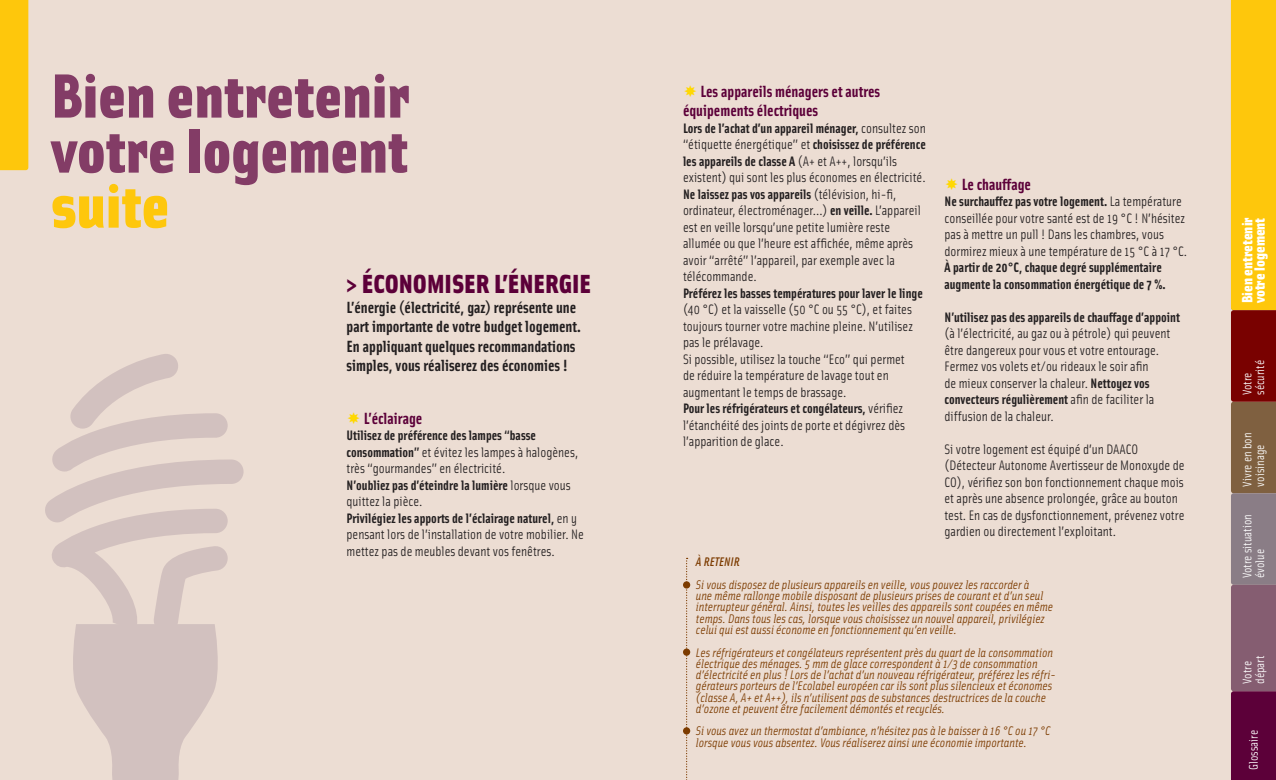
<style>
.page{position:relative;width:1276px;height:780px;background:#fff}
.page>*{position:absolute;margin:0;border:0;box-sizing:border-box;transform-origin:0 0}
.t1{font:900 62.5px/55px "Solex";color:#833c66}
.t2{font:900 62.5px "Solex";color:#fec70c}
.t3{font:900 26.25px "Solex";color:#5c0039}
.t4{font:700 16.25px/19.5px "Solex";color:#231f20}
.t5{font:700 16.25px/19.5px "Solex";color:#5c0039}
.t6{font:900 15px/12.5px "Solex";color:#fff}
.t7{font:13.75px/16.5px "Solex";color:#231f20}
.t8{font:700 13.75px/16.5px "Solex";color:#231f20}
.t9{font:italic 12.5px/11.2px "Solex";color:#7c3b00}
.t10{font:12.5px/12.5px "Solex";color:#fff}
.t11{font:italic 500 12.5px "Solex";color:#7c3b00}
.s1{font-weight:700}
</style>
<div class="page">
<div style="left:0;top:0;width:1231px;height:780px;background:#ecddd3"></div>
<svg style="left:44px;top:353px;width:200px;height:427px;background:#e0d0c9"></svg>
<div style="left:0;top:0;width:28px;height:170px;background:#fec70c"></div>
<svg style="left:1231px;top:0;width:45px;height:780px;background:#af7632"></svg>
<svg style="left:683px;top:557px;width:7px;height:223px;background:#dcc7b6"></svg>
<svg style="left:684px;top:85px;width:12px;height:12px"></svg>
<svg style="left:946px;top:178px;width:11px;height:11px"></svg>
<svg style="left:348px;top:412px;width:12px;height:12px"></svg>
<h1 class="t1" style="left:51px;top:64px;width:360px">Bien entretenir votre logement</h1>
<h1 class="t2" style="left:51px;top:162px;width:120px">suite</h1>
<h2 class="t3" style="left:346px;top:266px;width:246px">&gt; ÉCONOMISER L’ÉNERGIE</h2>
<p class="t4" style="left:346px;top:296px;width:236px">L’énergie (électricité, gaz) représente une part importante de votre budget logement.<br>En appliquant quelques recommandations simples, vous réaliserez des économies !</p>
<p class="t5" style="left:364px;top:407px;width:60px">L’éclairage</p>
<p class="t7" style="left:346px;top:427px;width:239px"><span class="s1">Utilisez de préférence des lampes “basse consommation”</span> et évitez les lampes à halogènes, très “gourmandes” en électricité.<br><span class="s1">N’oubliez pas d’éteindre la lumière</span> lorsque vous quittez la pièce.<br><span class="s1">Privilégiez les apports de l’éclairage naturel,</span> en y pensant lors de l’installation de votre mobilier. Ne mettez pas de meubles devant vos fenêtres.</p>
<p class="t5" style="left:683px;top:80px;width:199px;text-indent:17px">Les appareils ménagers et autres équipements électriques</p>
<p class="t7" style="left:683px;top:119px;width:244px"><span class="s1">Lors de l’achat d’un appareil ménager,</span> consultez son “étiquette énergétique” et <span class="s1">choisissez de préférence les appareils de classe A</span> (A+ et A++, lorsqu’ils existent) qui sont les plus économes en électricité.<br><span class="s1">Ne laissez pas vos appareils</span> (télévision, hi-fi, ordinateur, électroménager…) <span class="s1">en veille.</span> L’appareil est en veille lorsqu’une petite lumière reste allumée ou que l’heure est affichée, même après avoir “arrêté” l’appareil, par exemple avec la télécommande.</p>
<p class="t8" style="left:683px;top:284px;width:241px">Préférez les basses températures pour laver le linge</p>
<p class="t7" style="left:683px;top:300px;width:231px">(40 °C) et la vaisselle (50 °C ou 55 °C), et faites toujours tourner votre machine pleine. N’utilisez pas le prélavage.<br>Si possible, utilisez la touche “Eco” qui permet de réduire la température de lavage tout en augmentant le temps de brassage.<br><span class="s1">Pour les réfrigérateurs et congélateurs,</span> vérifiez l’étanchéité des joints de porte et dégivrez dès l’apparition de glace.</p>
<p class="t5" style="left:962px;top:173px;width:71px">Le chauffage</p>
<p class="t7" style="left:944px;top:192px;width:244px"><span class="s1">Ne surchauffez pas votre logement.</span> La température conseillée pour votre santé est de 19 °C ! N’hésitez pas à mettre un pull ! Dans les chambres, vous dormirez mieux à une température de 15 °C à 17 °C.</p>
<p class="t8" style="left:944px;top:258px;width:223px">À partir de 20°C, chaque degré supplémentaire augmente la consommation énergétique de 7 %.</p>
<p class="t8" style="left:944px;top:308px;width:237px">N’utilisez pas des appareils de chauffage d’appoint</p>
<p class="t7" style="left:944px;top:324px;width:227px">(à l’électricité, au gaz ou à pétrole) qui peuvent être dangereux pour vous et votre entourage.<br>Fermez vos volets et/ou rideaux le soir afin<br>de mieux conserver la chaleur. <span class="s1">Nettoyez vos convecteurs régulièrement</span> afin de faciliter la diffusion de la chaleur.</p>
<p class="t7" style="left:944px;top:440px;width:241px">Si votre logement est équipé d’un DAACO (Détecteur Autonome Avertisseur de Monoxyde de CO), vérifiez son bon fonctionnement chaque mois et après une absence prolongée, grâce au bouton test. En cas de dysfonctionnement, prévenez votre gardien ou directement l’exploitant.</p>
<p class="t11" style="left:696px;top:554px;width:45px">À RETENIR</p>
<p class="t9" style="left:696px;top:578px;width:359px">Si vous disposez de plusieurs appareils en veille, vous pouvez les raccorder à<br>une même rallonge mobile disposant de plusieurs prises de courant et d’un seul interrupteur général. Ainsi, toutes les veilles des appareils sont coupées en même temps. Dans tous les cas, lorsque vous choisissez un nouvel appareil, privilégiez celui qui est aussi économe en fonctionnement qu’en veille.</p>
<p class="t9" style="left:696px;top:646px;width:361px">Les réfrigérateurs et congélateurs représentent près du quart de la consommation électrique des ménages. 5 mm de glace correspondent à 1/3 de consommation d’électricité en plus ! Lors de l’achat d’un nouveau réfrigérateur, préférez les réfri&shy;gérateurs porteurs de l’Ecolabel européen car ils sont plus silencieux et économes (classe A, A+ et A++), ils n’utilisent pas de substances destructrices de la couche d’ozone et peuvent être facilement démontés et recyclés.</p>
<p class="t9" style="left:696px;top:724px;width:356px">Si vous avez un thermostat d’ambiance, n’hésitez pas à le baisser à 16 °C ou 17 °C lorsque vous vous absentez. Vous réaliserez ainsi une économie importante.</p>
<p class="t6" style="left:1240px;top:303px;width:87px;rotate:-90deg">Bien entretenir votre logement</p>
<p class="t10" style="left:1240px;top:395px;width:36px;rotate:-90deg">Votre sécurité</p>
<p class="t10" style="left:1240px;top:486px;width:55px;rotate:-90deg">Vivre en bon voisinage</p>
<p class="t10" style="left:1240px;top:578px;width:65px;rotate:-90deg">Votre situation évolue</p>
<p class="t10" style="left:1240px;top:683px;width:30px;rotate:-90deg">Votre départ</p>
<p class="t10" style="left:1246px;top:769px;width:41px;rotate:-90deg">Glossaire</p>
</div>
